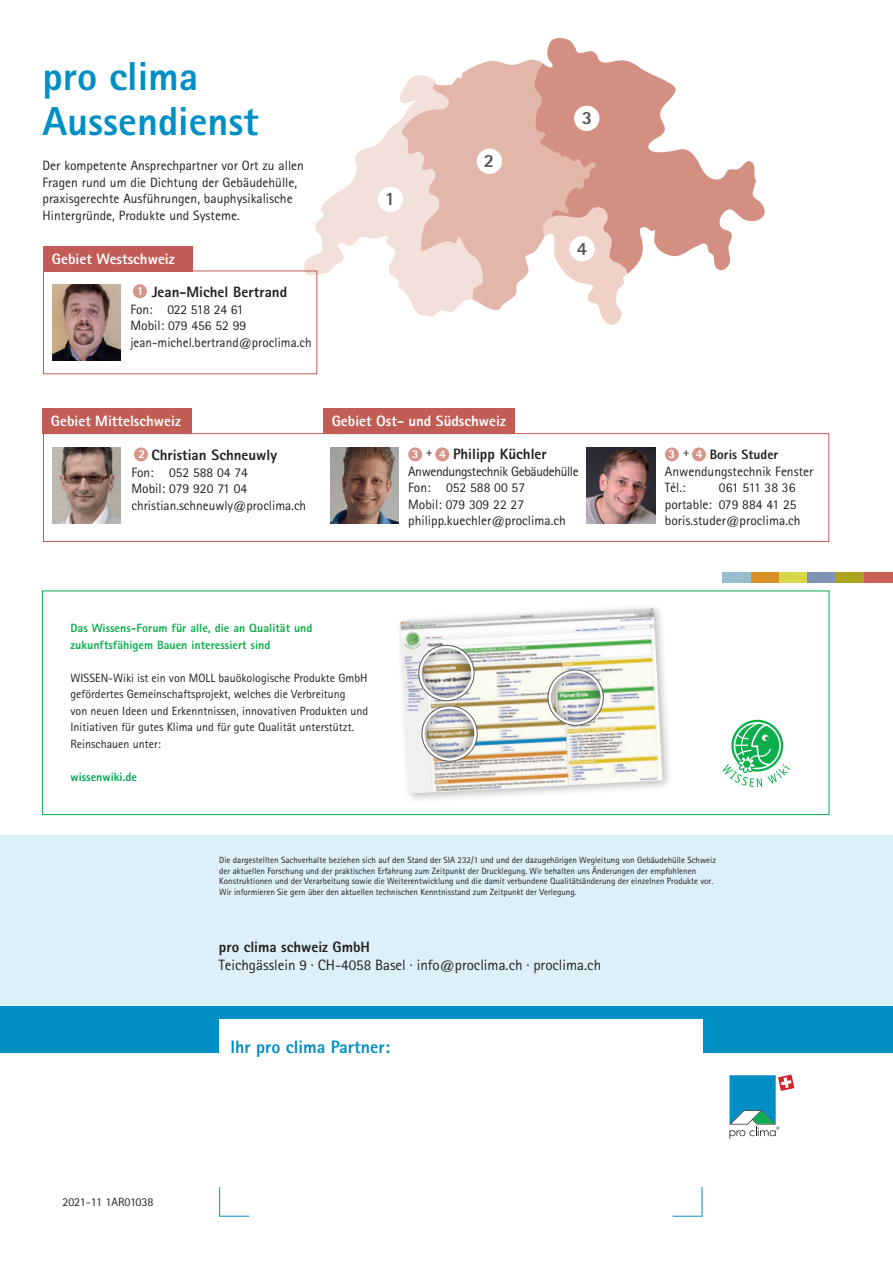
<style>
.page{position:relative;width:893px;height:1263px;background:#fff}
.page>*{position:absolute;margin:0;border:0;box-sizing:border-box;transform-origin:0 0}
.t1{font:800 40.5px/45px "Rotis Sans Serif Pro";color:#008fc5}
.t2{font:800 18.75px "Rotis Sans Serif Pro";color:#57585a}
.t3{font:800 18px "Rotis Sans Serif Pro";color:#008fc5}
.t4{font:800 15px/33px "Rotis Sans Serif Pro";color:#fff}
.t5{font:800 15px "Rotis Sans Serif Pro";color:#231f20}
.t6{font:15px "Rotis Sans Serif Pro";color:#231f20}
.t7{font:13.5px/16.5px "Rotis Sans Serif Pro";color:#231f20}
.t8{font:12px/16.5px "Rotis Sans Serif Pro";color:#231f20}
.t9{font:800 12px/16.5px "Rotis Sans Serif Pro";color:#0cae4c}
.t10{font:800 12px "Rotis Sans Serif Pro";color:#00a54f}
.t11{font:9px/10.8px "Rotis Sans Serif Pro";color:#231f20}
.s1{font-size:12.15px;color:#fff}
.s2{font-size:12.15px}
.s3{color:#231f20}
.s4{font-weight:800;font-size:12.15px;color:#fff}
.s5{font-weight:800}
</style>
<div class="page">
<svg style="left:304px;top:92px;width:151px;height:225px"></svg>
<svg style="left:402px;top:60px;width:132px;height:250px;background:#e9c7be"></svg>
<svg style="left:566px;top:274px;width:61px;height:51px"></svg>
<svg style="left:534px;top:38px;width:231px;height:236px"></svg>
<div style="left:378px;top:187px;width:25px;height:25px;background:#fff;border-radius:50%"></div>
<div style="left:477px;top:149px;width:25px;height:25px;background:#fff;border-radius:50%"></div>
<div style="left:574px;top:106px;width:25px;height:25px;background:#fff;border-radius:50%"></div>
<div style="left:569px;top:236px;width:26px;height:25px;background:#fff;border-radius:50%"></div>
<svg style="left:729px;top:1074px;width:65px;height:65px"></svg>
<div style="left:0;top:836px;width:893px;height:176px;background:#ddeff7"></div>
<div style="left:0;top:1006px;width:893px;height:46px;background:#008fc5"></div>
<div style="left:219px;top:1019px;width:483px;height:197px;background:#fff"></div>
<div style="left:723px;top:572px;width:28px;height:11px;background:#97bdd1"></div>
<div style="left:751px;top:572px;width:28px;height:11px;background:#d89022"></div>
<div style="left:779px;top:572px;width:29px;height:11px;background:#d8d74a"></div>
<div style="left:808px;top:572px;width:28px;height:11px;background:#8095b4"></div>
<div style="left:836px;top:572px;width:28px;height:11px;background:#ada31e"></div>
<div style="left:864px;top:572px;width:29px;height:11px;background:#ca5f58"></div>
<div style="left:42px;top:409px;width:150px;height:25px;background:#c25d55"></div>
<div style="left:43px;top:246px;width:150px;height:25px;background:#c25d55"></div>
<div style="left:43px;top:433px;width:786px;height:109px;border:1px solid #c25d55"></div>
<div style="left:43px;top:271px;width:274px;height:103px;border:1px solid #c25d55"></div>
<div style="left:323px;top:408px;width:192px;height:26px;background:#c25d55"></div>
<img style="left:330px;top:447px;width:68px;height:77px">
<img style="left:587px;top:447px;width:68px;height:77px">
<img style="left:53px;top:284px;width:68px;height:77px">
<div style="left:408px;top:447px;width:14px;height:14px;background:#d59589;border-radius:50%"></div>
<div style="left:435px;top:447px;width:14px;height:14px;background:#d59589;border-radius:50%"></div>
<div style="left:665px;top:447px;width:14px;height:14px;background:#d59589;border-radius:50%"></div>
<div style="left:692px;top:447px;width:14px;height:14px;background:#d59589;border-radius:50%"></div>
<img style="left:53px;top:447px;width:68px;height:77px">
<div style="left:134px;top:447px;width:14px;height:14px;background:#d59589;border-radius:50%"></div>
<div style="left:133px;top:284px;width:14px;height:14px;background:#d59589;border-radius:50%"></div>
<svg style="left:219px;top:1187px;width:1px;height:29px"></svg>
<hr style="left:219px;top:1216px;width:30px;height:1px;background:#008fc5">
<svg style="left:673px;top:1187px;width:30px;height:30px"></svg>
<div style="left:42px;top:591px;width:787px;height:224px;border:1px solid #0cae4c"></div>
<div style="left:395px;top:603px;width:278px;height:201px;background:#231f20;opacity:.3"></div>
<img style="left:400px;top:608px;width:262px;height:186px">
<svg style="left:547px;top:669px;width:57px;height:58px"></svg>
<img style="left:418px;top:645px;width:60px;height:118px">
<svg style="left:723px;top:722px;width:67px;height:65px"></svg>
<div style="left:743px;top:761px;width:7px;height:7px;background:#0cae4c;border-radius:50%"></div>
<h1 class="t1" style="left:43px;top:53px;width:217px">pro clima<br>Aussendienst</h1>
<p class="t7" style="left:43px;top:157px;width:263px">Der kompetente Ansprechpartner vor Ort zu allen Fragen rund um die Dichtung der Gebäudehülle, praxisgerechte Ausführungen, bauphysikalische Hintergründe, Produkte und Systeme.</p>
<p class="t4" style="left:52px;top:242px;width:124px">Gebiet Westschweiz</p>
<p class="t5" style="left:137px;top:283px;width:152px"><span class="s1">1</span> Jean-Michel Bertrand</p>
<p class="t7" style="left:130px;top:301px;width:183px">Fon: 022 518 24 61<br>Mobil: 079 456 52 99 jean-michel.bertrand@proclima.ch</p>
<h2 class="t2" style="left:385px;top:187px;width:12px">1</h2>
<h2 class="t2" style="left:484px;top:149px;width:12px">2</h2>
<h2 class="t2" style="left:582px;top:106px;width:12px">3</h2>
<h2 class="t2" style="left:577px;top:237px;width:12px">4</h2>
<p class="t4" style="left:51px;top:405px;width:131px">Gebiet Mittelschweiz</p>
<p class="t5" style="left:138px;top:446px;width:140px"><span class="s1">2</span> Christian Schneuwly</p>
<p class="t7" style="left:132px;top:464px;width:176px">Fon: 052 588 04 74<br>Mobil: 079 920 71 04 christian.schneuwly@proclima.ch</p>
<p class="t4" style="left:412px;top:405px;width:136px;text-indent:-80px">Gebiet Ost- und Südschweiz<br><span class="s2">3</span> <sup>+</sup> <span class="s2">4</span> <span class="s3">Philipp Küchler</span></p>
<p class="t7" style="left:408px;top:463px;width:172px">Anwendungstechnik Gebäudehülle<br>Fon: 052 588 00 57<br>Mobil: 079 309 22 27 philipp.kuechler@proclima.ch</p>
<p class="t9" style="left:70px;top:620px;width:244px">Das Wissens-Forum für alle, die an Qualität und zukunftsfähigem Bauen interessiert sind</p>
<p class="t8" style="left:70px;top:669px;width:299px">WISSEN-Wiki ist ein von MOLL bauökologische Produkte GmbH gefördertes Gemeinschaftsprojekt, welches die Verbreitung<br>von neuen Ideen und Erkenntnissen, innovativen Produkten und Initiativen für gutes Klima und für gute Qualität unterstützt.<br>Reinschauen unter:</p>
<p class="t10" style="left:70px;top:769px;width:68px">wissenwiki.de</p>
<p class="t7" style="left:665px;top:447px;width:150px"><span class="s4">3</span> <sup>+</sup> <span class="s4">4</span> <span class="s5">Boris Studer<br></span>Anwendungstechnik Fenster<br>Tél.:</p>
<p class="t7" style="left:665px;top:480px;width:137px;text-indent:54px">061 511 38 36 portable: 079 884 41 25 boris.studer@proclima.ch</p>
<p class="t11" style="left:219px;top:854px;width:498px">Die dargestellten Sachverhalte beziehen sich auf den Stand der SIA 232/1 und und der dazugehörigen Wegleitung von Gebäudehülle Schweiz der aktuellen Forschung und der praktischen Erfahrung zum Zeitpunkt der Drucklegung. Wir behalten uns Änderungen der empfohlenen Konstruktionen und der Verarbeitung sowie die Weiterentwicklung und die damit verbundene Qualitätsänderung der einzelnen Produkte vor.<br>Wir informieren Sie gern über den aktuellen technischen Kenntnisstand zum Zeitpunkt der Verlegung.</p>
<p class="t5" style="left:219px;top:938px;width:153px">pro clima schweiz GmbH</p>
<p class="t6" style="left:219px;top:956px;width:384px">Teichgässlein 9 · CH-4058 Basel · info@proclima.ch · proclima.ch</p>
<p class="t8" style="left:63px;top:1194px;width:93px">2021-11 1AR01038</p>
<h3 class="t3" style="left:231px;top:1035px;width:161px">Ihr pro clima Partner:</h3>
</div>
